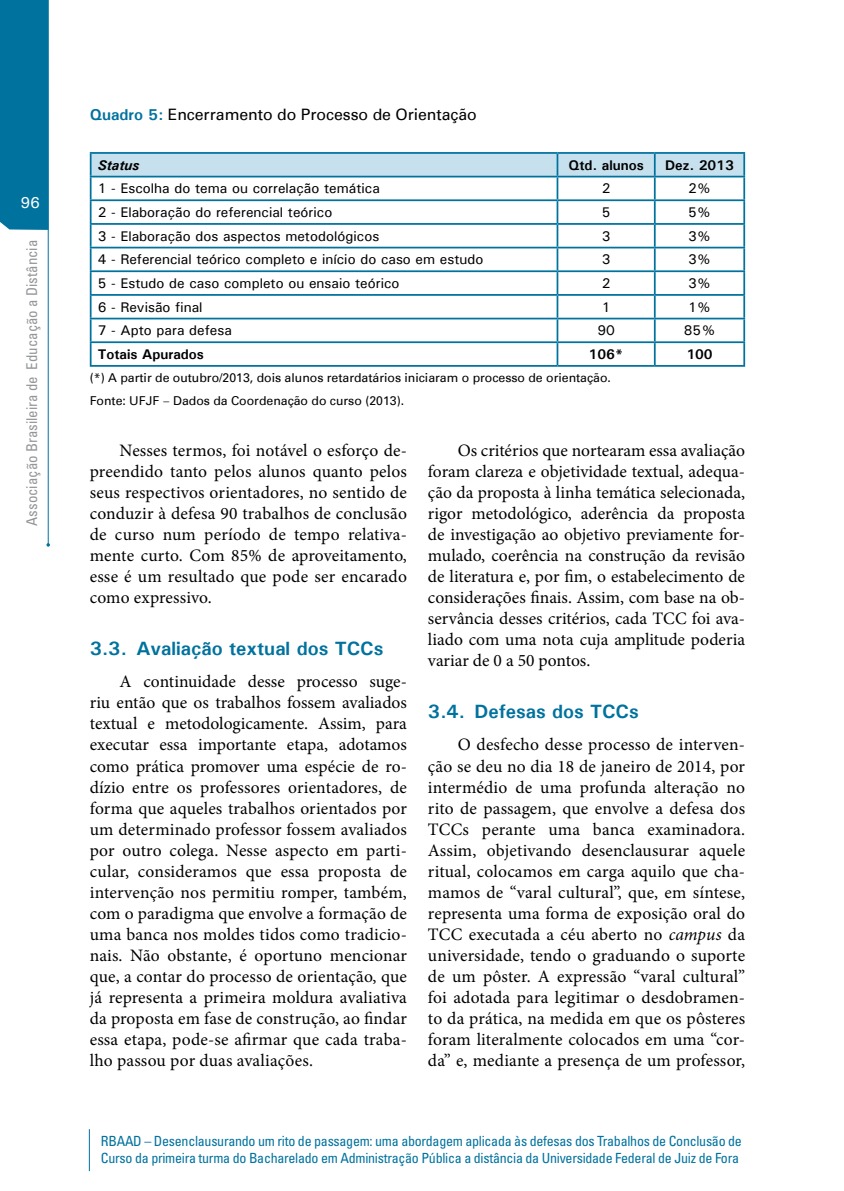
<style>
.page{position:relative;width:844px;height:1191px;background:#fff}
.page>*{position:absolute;margin:0;border:0;box-sizing:border-box;transform-origin:0 0}
.t1{font:700 19.25px "Univers";color:#00729e}
.t2{font:17.5px/21px "Minion Pro";letter-spacing:.005em;color:#000;text-align:justify}
.t3{font:15.75px "Univers";color:#000}
.t4{font:500 15.75px "Univers";color:#fff}
.t5{font:condensed 14.88px "Univers";color:#939598}
.t6{font:500 14px "Univers";color:#000}
.t7{font:condensed 14px/17.5px "Univers";letter-spacing:-.02em;color:#00729e}
.t8{font:700 14px "Univers";color:#000}
.t9{font:italic 700 14px "Univers";color:#000}
.t10{font:12.25px/22.4px "Univers";color:#000}
.s1{font-weight:700;color:#00729e}
.s2{font-family:"Minion Pro"}
.s3{font-style:italic}
</style>
<div class="page">
<div style="left:0;top:0;width:48px;height:230px;background:#00729e"></div>
<hr style="left:48px;top:0;width:1px;height:545px;background:#00729e">
<hr style="left:89px;top:1129px;width:1px;height:42px;background:#00729e">
<hr style="left:90px;top:152px;width:467px;height:2px;background:#00729e">
<hr style="left:557px;top:152px;width:97px;height:2px;background:#00729e">
<hr style="left:654px;top:152px;width:91px;height:2px;background:#00729e">
<hr style="left:743px;top:154px;width:2px;height:22px;background:#00729e">
<hr style="left:654px;top:176px;width:91px;height:1px;background:#00729e">
<hr style="left:743px;top:177px;width:2px;height:22px;background:#00729e">
<hr style="left:654px;top:199px;width:91px;height:2px;background:#00729e">
<hr style="left:743px;top:201px;width:2px;height:22px;background:#00729e">
<hr style="left:654px;top:223px;width:91px;height:2px;background:#00729e">
<hr style="left:743px;top:225px;width:2px;height:22px;background:#00729e">
<hr style="left:654px;top:247px;width:91px;height:1px;background:#00729e">
<hr style="left:743px;top:248px;width:2px;height:22px;background:#00729e">
<hr style="left:654px;top:270px;width:91px;height:2px;background:#00729e">
<hr style="left:743px;top:272px;width:2px;height:22px;background:#00729e">
<hr style="left:654px;top:294px;width:91px;height:2px;background:#00729e">
<hr style="left:743px;top:296px;width:2px;height:22px;background:#00729e">
<hr style="left:654px;top:318px;width:91px;height:1px;background:#00729e">
<hr style="left:743px;top:319px;width:2px;height:22px;background:#00729e">
<svg style="left:90px;top:153px;width:654px;height:212px"></svg>
<hr style="left:557px;top:341px;width:97px;height:2px;background:#00729e">
<hr style="left:556px;top:343px;width:2px;height:22px;background:#00729e">
<hr style="left:654px;top:341px;width:91px;height:2px;background:#00729e">
<hr style="left:653px;top:343px;width:2px;height:22px;background:#00729e">
<hr style="left:743px;top:343px;width:2px;height:22px;background:#00729e">
<hr style="left:90px;top:365px;width:467px;height:2px;background:#00729e">
<hr style="left:557px;top:365px;width:97px;height:2px;background:#00729e">
<hr style="left:654px;top:365px;width:91px;height:2px;background:#00729e">
<p class="t4" style="left:20px;top:192px;width:21px">96</p>
<p class="t5" style="left:22px;top:526px;width:287px;rotate:-90deg">Associação Brasileira de Educação a Distância</p>
<p class="t3" style="left:90px;top:105px;width:388px"><span class="s1">Quadro 5:</span> Encerramento do Processo de Orientação</p>
<p class="t9" style="left:98px;top:156px;width:43px">Status</p>
<p class="t8" style="left:568px;top:156px;width:77px">Qtd. alunos</p>
<p class="t8" style="left:665px;top:156px;width:70px">Dez. 2013</p>
<p class="t6" style="left:98px;top:179px;width:284px">1 - Escolha do tema ou correlação temática</p>
<p class="t6" style="left:601px;top:179px;width:10px">2</p>
<p class="t6" style="left:688px;top:179px;width:24px">2%</p>
<p class="t6" style="left:98px;top:203px;width:236px">2 - Elaboração do referencial teórico</p>
<p class="t6" style="left:601px;top:203px;width:10px">5</p>
<p class="t6" style="left:688px;top:203px;width:24px">5%</p>
<p class="t6" style="left:98px;top:227px;width:283px">3 - Elaboração dos aspectos metodológicos</p>
<p class="t6" style="left:601px;top:227px;width:10px">3</p>
<p class="t6" style="left:688px;top:227px;width:24px">3%</p>
<p class="t6" style="left:98px;top:250px;width:387px">4 - Referencial teórico completo e início do caso em estudo</p>
<p class="t6" style="left:601px;top:250px;width:10px">3</p>
<p class="t6" style="left:688px;top:250px;width:24px">3%</p>
<p class="t6" style="left:98px;top:274px;width:303px">5 - Estudo de caso completo ou ensaio teórico</p>
<p class="t6" style="left:601px;top:274px;width:10px">2</p>
<p class="t6" style="left:688px;top:274px;width:24px">3%</p>
<p class="t6" style="left:98px;top:298px;width:106px">6 - Revisão final</p>
<p class="t6" style="left:601px;top:298px;width:10px">1</p>
<p class="t6" style="left:688px;top:298px;width:24px">1%</p>
<p class="t6" style="left:98px;top:321px;width:136px">7 - Apto para defesa</p>
<p class="t6" style="left:597px;top:321px;width:19px">90</p>
<p class="t6" style="left:683px;top:321px;width:33px">85%</p>
<p class="t8" style="left:98px;top:345px;width:108px">Totais Apurados</p>
<p class="t8" style="left:588px;top:345px;width:37px">106*</p>
<p class="t8" style="left:686px;top:345px;width:28px">100</p>
<p class="t10" style="left:90px;top:367px;width:522px">(*) A partir de outubro/2013, dois alunos retardatários iniciaram o processo de orientação.<br>Fonte: UFJF <span class="s2">−</span> Dados da Coordenação do curso (2013).</p>
<p class="t2" style="left:90px;top:440px;width:318px;text-indent:30px">Nesses termos, foi notável o esforço de&shy;preendido tanto pelos alunos quanto pelos seus respectivos orientadores, no sentido de conduzir à defesa 90 trabalhos de conclusão de curso num período de tempo relativa&shy;mente curto. Com 85% de aproveitamento, esse é um resultado que pode ser encarado como expressivo.</p>
<p class="t1" style="left:90px;top:636px;width:259px">3.3. Avaliação textual dos TCC</p>
<p class="t1" style="left:373px;top:636px;width:11px">s</p>
<p class="t2" style="left:90px;top:671px;width:318px;text-indent:30px">A continuidade desse processo suge&shy;riu então que os trabalhos fossem avaliados textual e metodologicamente. Assim, para executar essa importante etapa, adotamos como prática promover uma espécie de ro&shy;dízio entre os professores orientadores, de forma que aqueles trabalhos orientados por um determinado professor fossem avaliados por outro colega. Nesse aspecto em parti&shy;cular, consideramos que essa proposta de intervenção nos permitiu romper, também, com o paradigma que envolve a formação de uma banca nos moldes tidos como tradicio&shy;nais. Não obstante, é oportuno mencionar que, a contar do processo de orientação, que já representa a primeira moldura avaliativa da proposta em fase de construção, ao findar essa etapa, pode-se afirmar que cada traba&shy;lho passou por duas avaliações.</p>
<p class="t2" style="left:428px;top:440px;width:318px;text-indent:30px">Os critérios que nortearam essa avaliação foram clareza e objetividade textual, adequa&shy;ção da proposta à linha temática selecionada, rigor metodológico, aderência da proposta de investigação ao objetivo previamente for&shy;mulado, coerência na construção da revisão de literatura e, por fim, o estabelecimento de considerações finais. Assim, com base na ob&shy;servância desses critérios, cada TCC foi ava&shy;liado com uma nota cuja amplitude poderia variar de 0 a 50 pontos.</p>
<p class="t1" style="left:428px;top:699px;width:176px">3.4. Defesas dos TCC</p>
<p class="t1" style="left:629px;top:699px;width:11px">s</p>
<p class="t2" style="left:428px;top:734px;width:318px;text-indent:30px">O desfecho desse processo de interven&shy;ção se deu no dia 18 de janeiro de 2014, por intermédio de uma profunda alteração no rito de passagem, que envolve a defesa dos TCCs perante uma banca examinadora.<br>Assim, objetivando desenclausurar aquele ritual, colocamos em carga aquilo que cha&shy;mamos de “varal cultural”, que, em síntese, representa uma forma de exposição oral do TCC executada a céu aberto no <span class="s3">campus</span> da universidade, tendo o graduando o suporte de um pôster. A expressão “varal cultural” foi adotada para legitimar o desdobramen&shy;to da prática, na medida em que os pôsteres foram literalmente colocados em uma “cor&shy;da” e, mediante a presença de um professor,</p>
<p class="t7" style="left:101px;top:1132px;width:642px">RBAAD – Desenclausurando um rito de passagem: uma abordagem aplicada às defesas dos Trabalhos de Conclusão de<br>Curso da primeira turma do Bacharelado em Administração Pública a distância da Universidade Federal de Juiz de Fora</p>
</div>
